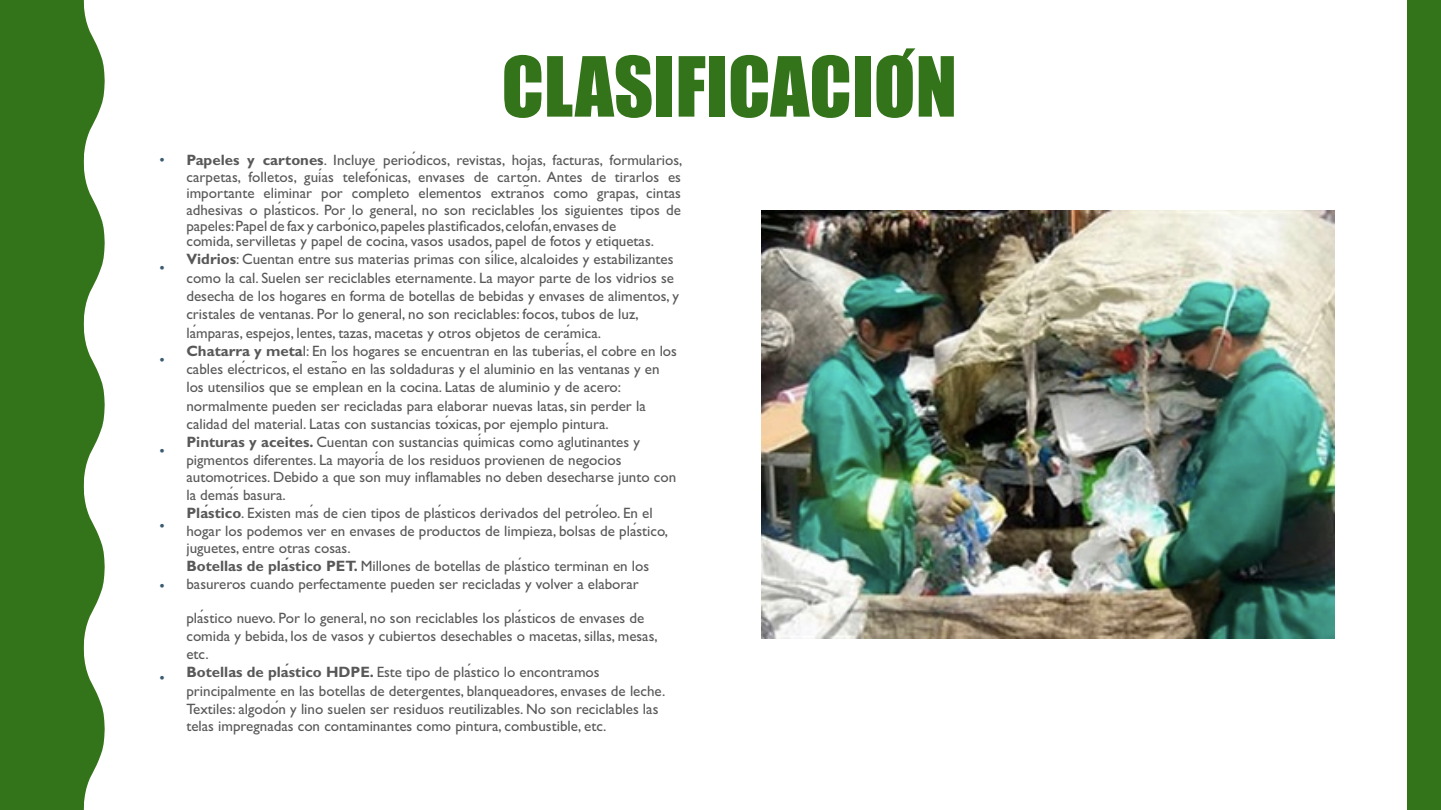
<style>
.page{position:relative;width:1441px;height:810px;background:#fff}
.page>*{position:absolute;margin:0;border:0;box-sizing:border-box;transform-origin:0 0}
.t1{font:76.5px "Impact";color:#337319}
.t2{font:15px/18px "Gill Sans";color:#585858}
.t3{font:15px "Arial";color:#3a5b70}
.s1{font-family:"Arial"}
.s2{font-weight:700}
.s3{font-family:"Arial";font-weight:700}
</style>
<div class="page">
<div style="left:0;top:0;width:105px;height:810px;background:#337319"></div>
<div style="left:1407px;top:0;width:33px;height:810px;background:#337319"></div>
<img style="left:761px;top:210px;width:572px;height:429px">
<p class="t3" style="left:159px;top:154px;width:7px">•</p>
<p class="t3" style="left:159px;top:262px;width:7px">•</p>
<p class="t3" style="left:159px;top:354px;width:7px">•</p>
<p class="t3" style="left:159px;top:445px;width:7px">•</p>
<p class="t3" style="left:159px;top:520px;width:7px">•</p>
<p class="t3" style="left:159px;top:580px;width:7px">•</p>
<p class="t3" style="left:159px;top:672px;width:7px">•</p>
<h1 class="t1" style="left:501px;top:56px;width:457px">CLASIFICACION<span class="s1">́</span></h1>
<p class="t2" style="left:186px;top:154px;width:497px;line-height:16.5px;text-align:justify"><span class="s2">Papeles y cartones</span>. Incluye period<span class="s1">́</span> icos, revistas, hojas, facturas, formularios, carpetas, folletos, gui<span class="s1">́</span>as telefo<span class="s1">́</span>nicas, envases de carto<span class="s1">́</span>n. Antes de tirarlos es importante eliminar por completo elementos extran<span class="s1">̃</span>os como grapas, cintas adhesivas o plas<span class="s1">́</span> ticos. Por lo general, no son reciclables los siguientes tipos de papeles:Papel de fax y carbon<span class="s1">́</span> ico,papeles plastificados,celofan<span class="s1">́</span> ,envases de</p>
<p class="t2" style="left:186px;top:234px;width:494px">comida, servilletas y papel de cocina, vasos usados, papel de fotos y etiquetas.<br><span class="s2">Vidrios</span>: Cuentan entre sus materias primas con sil<span class="s1">́</span>ice, alcaloides y estabilizantes como la cal. Suelen ser reciclables eternamente. La mayor parte de los vidrios se desecha de los hogares en forma de botellas de bebidas y envases de alimentos, y cristales de ventanas. Por lo general, no son reciclables: focos, tubos de luz,<br>lam<span class="s1">́</span> paras, espejos, lentes, tazas, macetas y otros objetos de ceram<span class="s1">́</span> ica.<br><span class="s2">Chatarra y meta</span>l: En los hogares se encuentran en las tuberia<span class="s1">́</span> s, el cobre en los cables elec<span class="s1">́</span> tricos, el estano<span class="s1">̃</span> en las soldaduras y el aluminio en las ventanas y en los utensilios que se emplean en la cocina. Latas de aluminio y de acero: normalmente pueden ser recicladas para elaborar nuevas latas, sin perder la calidad del material. Latas con sustancias tox<span class="s1">́</span> icas, por ejemplo pintura.<br><span class="s2">Pinturas y aceites.</span> Cuentan con sustancias quim<span class="s1">́</span> icas como aglutinantes y pigmentos diferentes. La mayoria<span class="s1">́</span> de los residuos provienen de negocios automotrices. Debido a que son muy inflamables no deben desecharse junto con la demas<span class="s1">́</span> basura.<br><span class="s2">Plas</span><span class="s3">́</span> <span class="s2">tico</span>. Existen mas<span class="s1">́</span> de cien tipos de plas<span class="s1">́</span> ticos derivados del petrol<span class="s1">́</span>eo. En el hogar los podemos ver en envases de productos de limpieza, bolsas de plas<span class="s1">́</span> tico, juguetes, entre otras cosas.<br><span class="s2">Botellas de plas</span><span class="s3">́</span> <span class="s2">tico PET.</span> Millones de botellas de plas<span class="s1">́</span> tico terminan en los basureros cuando perfectamente pueden ser recicladas y volver a elaborar</p>
<p class="t2" style="left:186px;top:610px;width:480px">plas<span class="s1">́</span> tico nuevo. Por lo general, no son reciclables los plas<span class="s1">́</span> ticos de envases de comida y bebida, los de vasos y cubiertos desechables o macetas, sillas, mesas, etc.<br><span class="s2">Botellas de plas</span><span class="s3">́</span> <span class="s2">tico HDPE.</span> Este tipo de plas<span class="s1">́</span> tico lo encontramos principalmente en las botellas de detergentes, blanqueadores, envases de leche.<br>Textiles: algodon<span class="s1">́</span> y lino suelen ser residuos reutilizables. No son reciclables las</p>
<p class="t2" style="left:186px;top:718px;width:421px">telas impregnadas con contaminantes como pintura, combustible, etc.</p>
</div>
